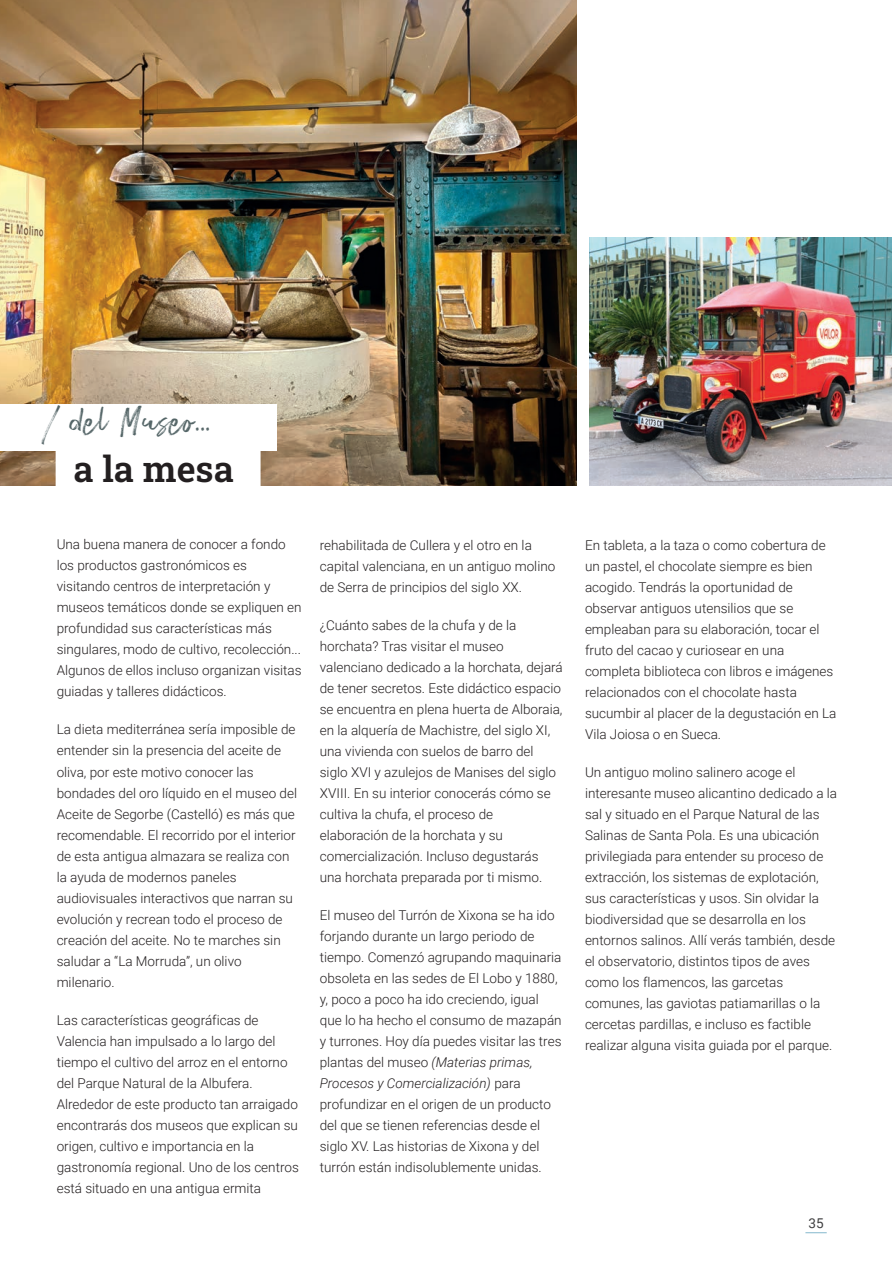
<style>
.page{position:relative;width:892px;height:1263px;background:#fff}
.page>*{position:absolute;margin:0;border:0;box-sizing:border-box;transform-origin:0 0}
.t1{font:45px "Ghoppters";color:#546567}
.t2{font:600 36px "Roboto Slab";color:#231f20}
.t3{font:300 13.5px/21px "Roboto";color:#231f20}
.t4{font:13.5px "Roboto";color:#3e3e3f}
.s1{font-style:italic}
</style>
<div class="page">
<img style="left:589px;top:237px;width:302px;height:248px">
<img style="left:0;top:0;width:576px;height:485px">
<svg style="left:805px;top:1232px;width:21px;height:1px"></svg>
<div style="left:0;top:404px;width:276px;height:47px;background:#fff"></div>
<div style="left:56px;top:443px;width:204px;height:52px;background:#fff"></div>
<h1 class="t1" style="left:42px;top:387px;width:170px">/ del Museo...</h1>
<h2 class="t2" style="left:73px;top:445px;width:162px">a la mesa</h2>
<p class="t3" style="left:57px;top:533px;width:246px">Una buena manera de conocer a fondo los productos gastronómicos es visitando centros de interpretación y museos temáticos donde se expliquen en profundidad sus características más singulares, modo de cultivo, recolección...<br>Algunos de ellos incluso organizan visitas guiadas y talleres didácticos.</p>
<p class="t3" style="left:57px;top:718px;width:242px">La dieta mediterránea sería imposible de entender sin la presencia del aceite de oliva, por este motivo conocer las bondades del oro líquido en el museo del Aceite de Segorbe (Castelló) es más que recomendable. El recorrido por el interior de esta antigua almazara se realiza con la ayuda de modernos paneles audiovisuales interactivos que narran su evolución y recrean todo el proceso de creación del aceite. No te marches sin saludar a “La Morruda”, un olivo milenario.</p>
<p class="t3" style="left:57px;top:1009px;width:244px">Las características geográficas de Valencia han impulsado a lo largo del tiempo el cultivo del arroz en el entorno del Parque Natural de la Albufera.<br>Alrededor de este producto tan arraigado encontrarás dos museos que explican su origen, cultivo e importancia en la gastronomía regional. Uno de los centros está situado en una antigua ermita</p>
<p class="t3" style="left:320px;top:534px;width:237px">rehabilitada de Cullera y el otro en la capital valenciana, en un antiguo molino de Serra de principios del siglo XX.</p>
<p class="t3" style="left:320px;top:614px;width:244px">¿Cuánto sabes de la chufa y de la horchata? Tras visitar el museo valenciano dedicado a la horchata, dejará de tener secretos. Este didáctico espacio se encuentra en plena huerta de Alboraia, en la alquería de Machistre, del siglo XI, una vivienda con suelos de barro del siglo XVI y azulejos de Manises del siglo XVIII. En su interior conocerás cómo se cultiva la chufa, el proceso de elaboración de la horchata y su comercialización. Incluso degustarás una horchata preparada por ti mismo.</p>
<p class="t3" style="left:320px;top:904px;width:243px">El museo del Turrón de Xixona se ha ido forjando durante un largo periodo de tiempo. Comenzó agrupando maquinaria obsoleta en las sedes de El Lobo y 1880, y, poco a poco ha ido creciendo, igual que lo ha hecho el consumo de mazapán y turrones. Hoy día puedes visitar las tres plantas del museo <span class="s1">(Materias primas, Procesos y Comercialización)</span> para profundizar en el origen de un producto del que se tienen referencias desde el siglo XV. Las historias de Xixona y del turrón están indisolublemente unidas.</p>
<p class="t3" style="left:585px;top:534px;width:253px">En tableta, a la taza o como cobertura de un pastel, el chocolate siempre es bien acogido. Tendrás la oportunidad de observar antiguos utensilios que se empleaban para su elaboración, tocar el fruto del cacao y curiosear en una completa biblioteca con libros e imágenes relacionados con el chocolate hasta sucumbir al placer de la degustación en La Vila Joiosa o en Sueca.</p>
<p class="t3" style="left:585px;top:761px;width:254px">Un antiguo molino salinero acoge el interesante museo alicantino dedicado a la sal y situado en el Parque Natural de las Salinas de Santa Pola. Es una ubicación privilegiada para entender su proceso de extracción, los sistemas de explotación, sus características y usos. Sin olvidar la biodiversidad que se desarrolla en los entornos salinos. Allí verás también, desde el observatorio, distintos tipos de aves como los flamencos, las garcetas comunes, las gaviotas patiamarillas o la cercetas pardillas, e incluso es factible realizar alguna visita guiada por el parque.</p>
<p class="t4" style="left:808px;top:1213px;width:17px">35</p>
</div>
